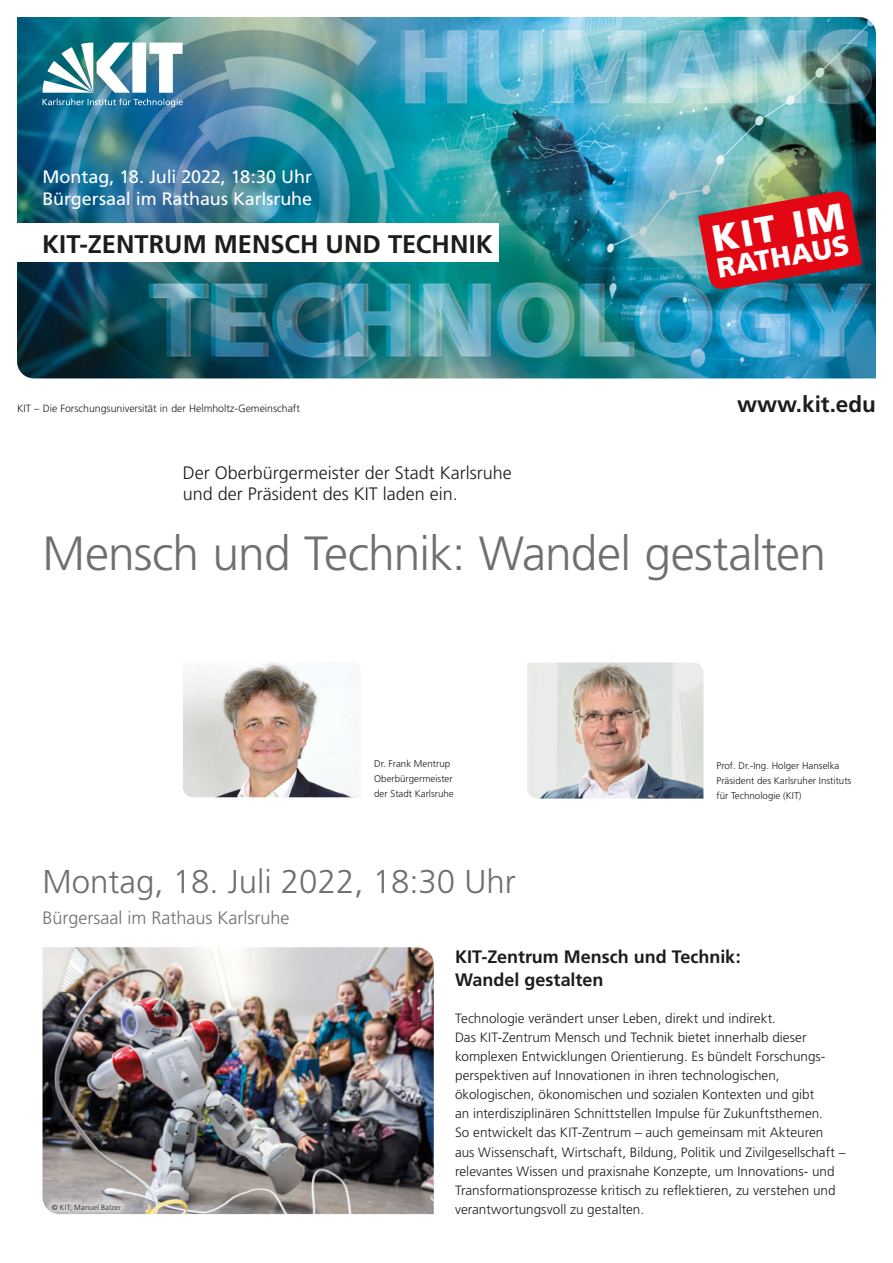
<style>
.page{position:relative;width:893px;height:1263px;background:#fff}
.page>*{position:absolute;margin:0;border:0;box-sizing:border-box;transform-origin:0 0}
.t1{font:300 48px "Frutiger";letter-spacing:-.015em;color:#706f6f}
.t2{font:900 37.35px "Frutiger";color:#fff}
.t3{font:300 33px "Frutiger";color:#706f6f}
.t4{font:900 27.9px "Frutiger";color:#fff}
.t5{font:700 25.5px "Frutiger";color:#1d1d1b}
.t6{font:700 22.5px "Frutiger";color:#1d1d1b}
.t7{font:300 18px/21.6px "Frutiger";color:#1d1d1b}
.t8{font:18px/21.6px "Frutiger";letter-spacing:-.005em;color:#fff}
.t9{font:700 18px/23.7px "Frutiger";color:#1d1d1b}
.t10{font:300 18px "Frutiger";color:#706f6f}
.t11{font:300 13.5px/19.2px "Frutiger";color:#1d1d1b}
.t12{font:300 10.5px "Frutiger";color:#1d1d1b}
.t13{font:300 9.75px/15px "Frutiger";color:#1d1d1b}
.t14{font:300 7.5px "Frutiger";letter-spacing:.015em;color:#1d1d1b}
</style>
<div class="page">
<img style="left:17px;top:17px;width:859px;height:361px">
<img style="left:43px;top:947px;width:391px;height:267px">
<img style="left:183px;top:663px;width:178px;height:134px">
<img style="left:527px;top:662px;width:176px;height:136px">
<img style="left:43px;top:43px;width:140px;height:64px">
<div style="left:0;top:224px;width:498px;height:38px;background:#fff"></div>
<svg style="left:698px;top:190px;width:164px;height:100px;background:#b42c36"></svg>
<svg style="left:46px;top:1198px;width:81px;height:16px"></svg>
<h3 class="t8" style="left:43px;top:166px;width:271px">Montag, 18. Juli 2022, 18:30 Uhr<br>Bürgersaal im Rathaus Karlsruhe</h3>
<h3 class="t5" style="left:42px;top:229px;width:452px">KIT-ZENTRUM MENSCH UND TECHNIK</h3>
<h2 class="t2" style="left:708px;top:217px;width:135px;rotate:-10deg">KIT IM</h2>
<h3 class="t4" style="left:714px;top:251px;width:135px;rotate:-10deg">RATHAUS</h3>
<p class="t12" style="left:17px;top:403px;width:284px">KIT – Die Forschungsuniversität in der Helmholtz-Gemeinschaft</p>
<h3 class="t6" style="left:737px;top:391px;width:140px">www.kit.edu</h3>
<h3 class="t7" style="left:183px;top:461px;width:331px">Der Oberbürgermeister der Stadt Karlsruhe und der Präsident des KIT laden ein.</h3>
<h1 class="t1" style="left:43px;top:526px;width:785px">Mensch und Technik: Wandel gestalten</h1>
<p class="t13" style="left:374px;top:756px;width:81px">Dr. Frank Mentrup<br>Oberbürgermeister der Stadt Karlsruhe</p>
<p class="t13" style="left:716px;top:758px;width:136px">Prof. Dr.-Ing. Holger Hanselka<br>Präsident des Karlsruher Instituts für Technologie (KIT)</p>
<h3 class="t3" style="left:43px;top:863px;width:475px">Montag, 18. Juli 2022, 18:30 Uhr</h3>
<h3 class="t10" style="left:43px;top:908px;width:249px">Bürgersaal im Rathaus Karlsruhe</h3>
<h3 class="t9" style="left:455px;top:944px;width:287px">KIT-Zentrum Mensch und Technik:<br>Wandel gestalten</h3>
<p class="t11" style="left:455px;top:1008px;width:392px">Technologie verändert unser Leben, direkt und indirekt.<br>Das KIT-Zentrum Mensch und Technik bietet innerhalb dieser komplexen Entwicklungen Orientierung. Es bündelt Forschungs&shy;perspektiven auf Innovationen in ihren technologischen, ökologischen, ökonomischen und sozialen Kontexten und gibt<br>an interdisziplinären Schnittstellen Impulse für Zukunftsthemen.<br>So entwickelt das KIT-Zentrum – auch gemeinsam mit Akteuren aus Wissenschaft, Wirtschaft, Bildung, Politik und Zivilgesellschaft – relevantes Wissen und praxisnahe Konzepte, um Innovations- und Transformationsprozesse kritisch zu reflektieren, zu verstehen und verantwortungsvoll zu gestalten.</p>
<p class="t14" style="left:52px;top:1203px;width:71px">© KIT, Manuel Balzer</p>
</div>
